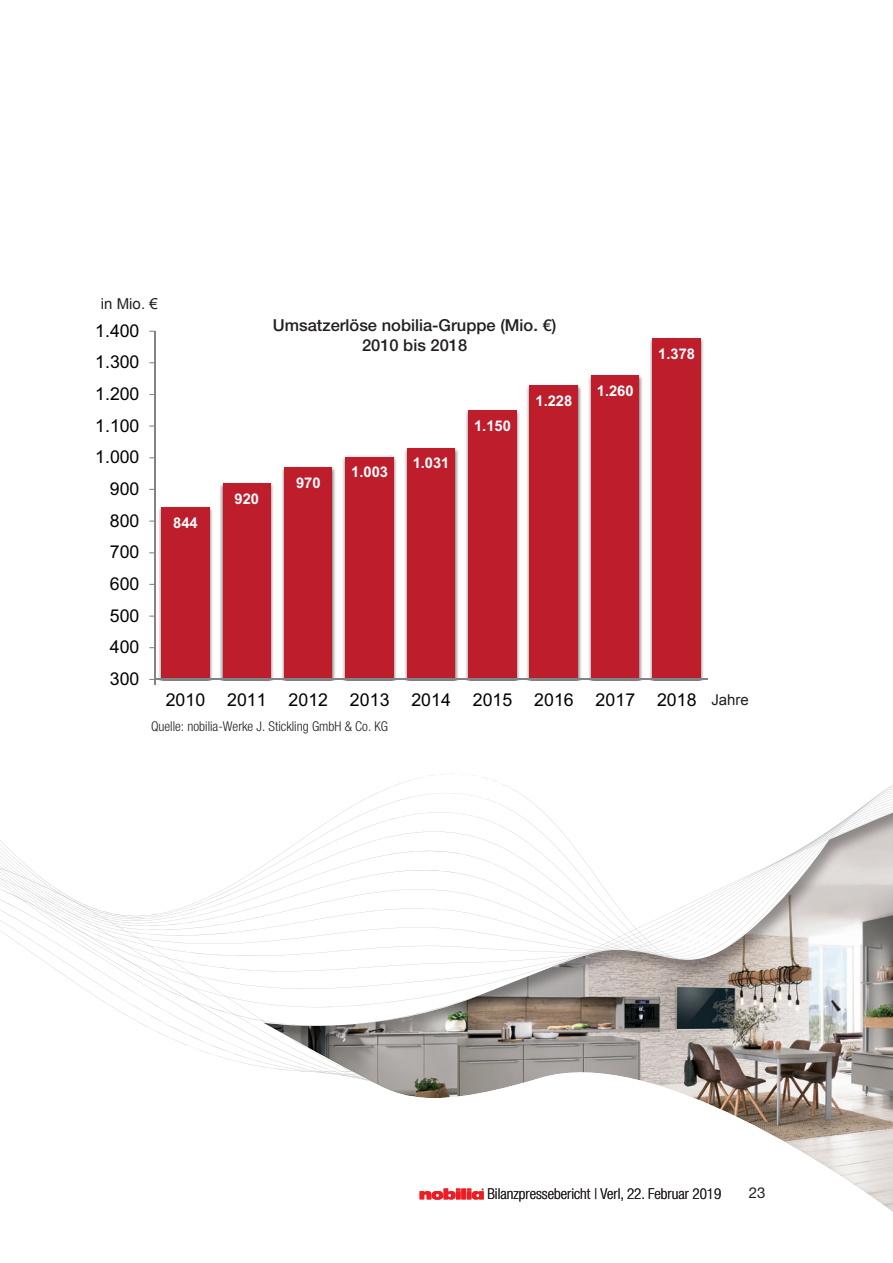
<style>
.page{position:relative;width:893px;height:1263px;background:#fff}
.page>*{position:absolute;margin:0;border:0;box-sizing:border-box;transform-origin:0 0}
.t1{font:17.7px "Arial";letter-spacing:.005em;color:#000}
.Grafiküberschrift{font:500 16.5px "Helvetica Neue LT Pro";color:#231f20}
.t2{font:300 condensed 15px "Helvetica Neue LT Pro";color:#231f20}
.Mengentext{font:15px "Arial";color:#231f20}
.t3{font:15px "Helvetica Neue LT Pro";color:#231f20}
.t4{font:700 14.7px "Arial";color:#fff}
.Quelle{font:300 condensed 13.5px "Helvetica Neue LT Pro";color:#231f20}
</style>
<div class="page">
<img style="left:156px;top:507px;width:58px;height:172px">
<img style="left:218px;top:483px;width:58px;height:196px">
<img style="left:279px;top:467px;width:58px;height:212px">
<img style="left:341px;top:456px;width:58px;height:223px">
<img style="left:402px;top:448px;width:58px;height:231px">
<img style="left:463px;top:411px;width:58px;height:268px">
<img style="left:525px;top:385px;width:58px;height:294px">
<img style="left:586px;top:375px;width:58px;height:304px">
<img style="left:648px;top:338px;width:58px;height:341px">
<div style="left:161px;top:507px;width:48px;height:172px;background:#be1d2c"></div>
<div style="left:223px;top:483px;width:48px;height:196px;background:#be1d2c"></div>
<div style="left:284px;top:467px;width:48px;height:212px;background:#be1d2c"></div>
<div style="left:346px;top:457px;width:48px;height:222px;background:#be1d2c"></div>
<div style="left:407px;top:448px;width:48px;height:231px;background:#be1d2c"></div>
<div style="left:468px;top:410px;width:49px;height:269px;background:#be1d2c"></div>
<div style="left:530px;top:385px;width:48px;height:294px;background:#be1d2c"></div>
<div style="left:591px;top:375px;width:48px;height:304px;background:#be1d2c"></div>
<div style="left:653px;top:338px;width:48px;height:341px;background:#be1d2c"></div>
<hr style="left:154px;top:331px;width:1px;height:348px;background:#828388">
<hr style="left:155px;top:679px;width:552px;height:1px;background:#828388">
<svg style="left:0;top:773px;width:893px;height:223px"></svg>
<div style="left:261px;top:806px;width:632px;height:416px;background:#231f20;opacity:.37"></div>
<p class="Mengentext" style="left:101px;top:293px;width:58px">in Mio. €</p>
<p class="t1" style="left:95px;top:319px;width:46px">1.400</p>
<p class="t1" style="left:95px;top:351px;width:46px">1.300</p>
<p class="t1" style="left:95px;top:382px;width:46px">1.200</p>
<p class="t1" style="left:95px;top:414px;width:46px">1.100</p>
<p class="t1" style="left:95px;top:446px;width:46px">1.000</p>
<p class="t1" style="left:110px;top:477px;width:31px">900</p>
<p class="t1" style="left:110px;top:509px;width:31px">800</p>
<p class="t1" style="left:110px;top:541px;width:31px">700</p>
<p class="t1" style="left:110px;top:572px;width:31px">600</p>
<p class="t1" style="left:110px;top:604px;width:31px">500</p>
<p class="t1" style="left:110px;top:635px;width:31px">400</p>
<p class="t1" style="left:110px;top:667px;width:31px">300</p>
<p class="t4" style="left:173px;top:513px;width:26px">844</p>
<p class="Grafiküberschrift" style="left:273px;top:315px;width:285px">Umsatzerlöse nobilia-Gruppe (Mio. €)</p>
<p class="Grafiküberschrift" style="left:362px;top:335px;width:107px">2010 bis 2018</p>
<p class="t4" style="left:235px;top:488px;width:26px">920</p>
<p class="t4" style="left:296px;top:473px;width:26px">970</p>
<p class="t4" style="left:351px;top:462px;width:38px">1.003</p>
<p class="t4" style="left:413px;top:453px;width:38px">1.031</p>
<p class="t4" style="left:474px;top:416px;width:38px">1.150</p>
<p class="t4" style="left:535px;top:391px;width:38px">1.228</p>
<p class="t4" style="left:597px;top:381px;width:38px">1.260</p>
<p class="t4" style="left:658px;top:344px;width:38px">1.378</p>
<p class="t1" style="left:166px;top:688px;width:532px">2010 2011 2012 2013 2014 2015 2016 2017 2018</p>
<p class="Quelle" style="left:151px;top:718px;width:239px">Quelle: nobilia-Werke J. Stickling GmbH &amp; Co. KG</p>
<p class="Mengentext" style="left:711px;top:690px;width:39px">Jahre</p>
<p class="t2" style="left:487px;top:1185px;width:235px">Bilanzpressebericht | Verl, 22. Februar 2019</p>
<p class="t3" style="left:749px;top:1183px;width:18px">23</p>
</div>
